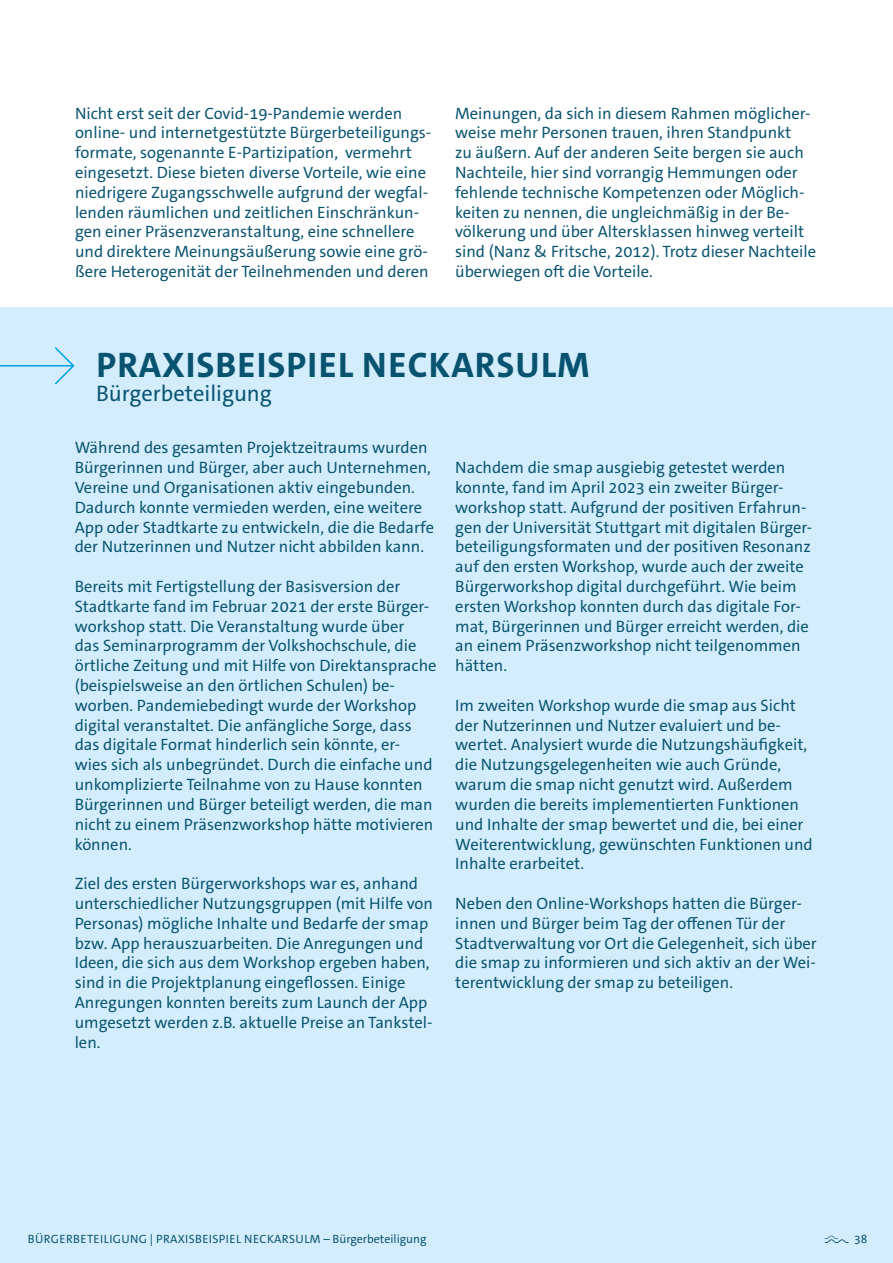
<style>
.page{position:relative;width:893px;height:1263px;background:#fff}
.page>*{position:absolute;margin:0;border:0;box-sizing:border-box;transform-origin:0 0}
.t1{font:700 35.7px "The Sans Office";letter-spacing:.03em;color:#075370}
.t2{font:22.5px "The Sans Office";color:#075370}
.t3{font:16.5px/19.8px "The Sans Office";color:#075370}
.t4{font:12px "The Sans Office";letter-spacing:.03em;color:#075370}
</style>
<div class="page">
<div style="left:0;top:308px;width:893px;height:955px;background:#d4edfc"></div>
<svg style="left:53px;top:347px;width:22px;height:38px"></svg>
<hr style="left:0;top:365px;width:72px;height:1px;background:#009fe3">
<svg style="left:825px;top:1235px;width:24px;height:8px"></svg>
<p class="t3" style="left:75px;top:103px;width:358px">Nicht erst seit der Covid-19-Pandemie werden online- und internetgestützte Bürgerbeteiligungs&shy;formate, sogenannte E-Partizipation, vermehrt eingesetzt. Diese bieten diverse Vorteile, wie eine niedrigere Zugangsschwelle aufgrund der wegfal&shy;lenden räumlichen und zeitlichen Einschränkun&shy;gen einer Präsenzveranstaltung, eine schnellere und direktere Meinungsäußerung sowie eine grö&shy;ßere Heterogenität der Teilnehmenden und deren</p>
<p class="t3" style="left:455px;top:103px;width:362px">Meinungen, da sich in diesem Rahmen möglicher&shy;weise mehr Personen trauen, ihren Standpunkt<br>zu äußern. Auf der anderen Seite bergen sie auch Nachteile, hier sind vorrangig Hemmungen oder fehlende technische Kompetenzen oder Möglich&shy;keiten zu nennen, die ungleichmäßig in der Be&shy;völkerung und über Altersklassen hinweg verteilt sind (Nanz &amp; Fritsche, 2012). Trotz dieser Nachteile überwiegen oft die Vorteile.</p>
<h1 class="t1" style="left:97px;top:342px;width:494px">PRAXISBEISPIEL NECKARSULM</h1>
<h2 class="t2" style="left:96px;top:379px;width:177px">Bürgerbeteiligung</h2>
<p class="t3" style="left:75px;top:438px;width:361px">Während des gesamten Projektzeitraums wurden Bürgerinnen und Bürger, aber auch Unternehmen, Vereine und Organisationen aktiv eingebunden.<br>Dadurch konnte vermieden werden, eine weitere App oder Stadtkarte zu entwickeln, die die Bedarfe der Nutzerinnen und Nutzer nicht abbilden kann.</p>
<p class="t3" style="left:75px;top:577px;width:363px">Bereits mit Fertigstellung der Basisversion der Stadtkarte fand im Februar 2021 der erste Bürger&shy;workshop statt. Die Veranstaltung wurde über<br>das Seminarprogramm der Volkshochschule, die örtliche Zeitung und mit Hilfe von Direktansprache (beispielsweise an den örtlichen Schulen) be&shy;worben. Pandemiebedingt wurde der Workshop digital veranstaltet. Die anfängliche Sorge, dass das digitale Format hinderlich sein könnte, er&shy;wies sich als unbegründet. Durch die einfache und unkomplizierte Teilnahme von zu Hause konnten Bürgerinnen und Bürger beteiligt werden, die man nicht zu einem Präsenzworkshop hätte motivieren können.</p>
<p class="t3" style="left:75px;top:874px;width:360px">Ziel des ersten Bürgerworkshops war es, anhand unterschiedlicher Nutzungsgruppen (mit Hilfe von Personas) mögliche Inhalte und Bedarfe der smap bzw. App herauszuarbeiten. Die Anregungen und Ideen, die sich aus dem Workshop ergeben haben, sind in die Projektplanung eingeflossen. Einige Anregungen konnten bereits zum Launch der App umgesetzt werden z.B. aktuelle Preise an Tankstel&shy;len.</p>
<p class="t3" style="left:455px;top:458px;width:358px">Nachdem die smap ausgiebig getestet werden konnte, fand im April 2023 ein zweiter Bürger&shy;workshop statt. Aufgrund der positiven Erfahrun&shy;gen der Universität Stuttgart mit digitalen Bürger&shy;beteiligungsformaten und der positiven Resonanz auf den ersten Workshop, wurde auch der zweite Bürgerworkshop digital durchgeführt. Wie beim ersten Workshop konnten durch das digitale For&shy;mat, Bürgerinnen und Bürger erreicht werden, die an einem Präsenzworkshop nicht teilgenommen hätten.</p>
<p class="t3" style="left:455px;top:695px;width:359px">Im zweiten Workshop wurde die smap aus Sicht der Nutzerinnen und Nutzer evaluiert und be&shy;wertet. Analysiert wurde die Nutzungshäufigkeit, die Nutzungsgelegenheiten wie auch Gründe, warum die smap nicht genutzt wird. Außerdem wurden die bereits implementierten Funktionen und Inhalte der smap bewertet und die, bei einer Weiterentwicklung, gewünschten Funktionen und Inhalte erarbeitet.</p>
<p class="t3" style="left:455px;top:893px;width:363px">Neben den Online-Workshops hatten die Bürger&shy;innen und Bürger beim Tag der offenen Tür der Stadtverwaltung vor Ort die Gelegenheit, sich über die smap zu informieren und sich aktiv an der Wei&shy;terentwicklung der smap zu beteiligen.</p>
<p class="t4" style="left:28px;top:1231px;width:400px">BÜRGERBETEILIGUNG | PRAXISBEISPIEL NECKARSULM – Bürgerbeteiligung</p>
<p class="t4" style="left:854px;top:1231px;width:15px">38</p>
</div>
